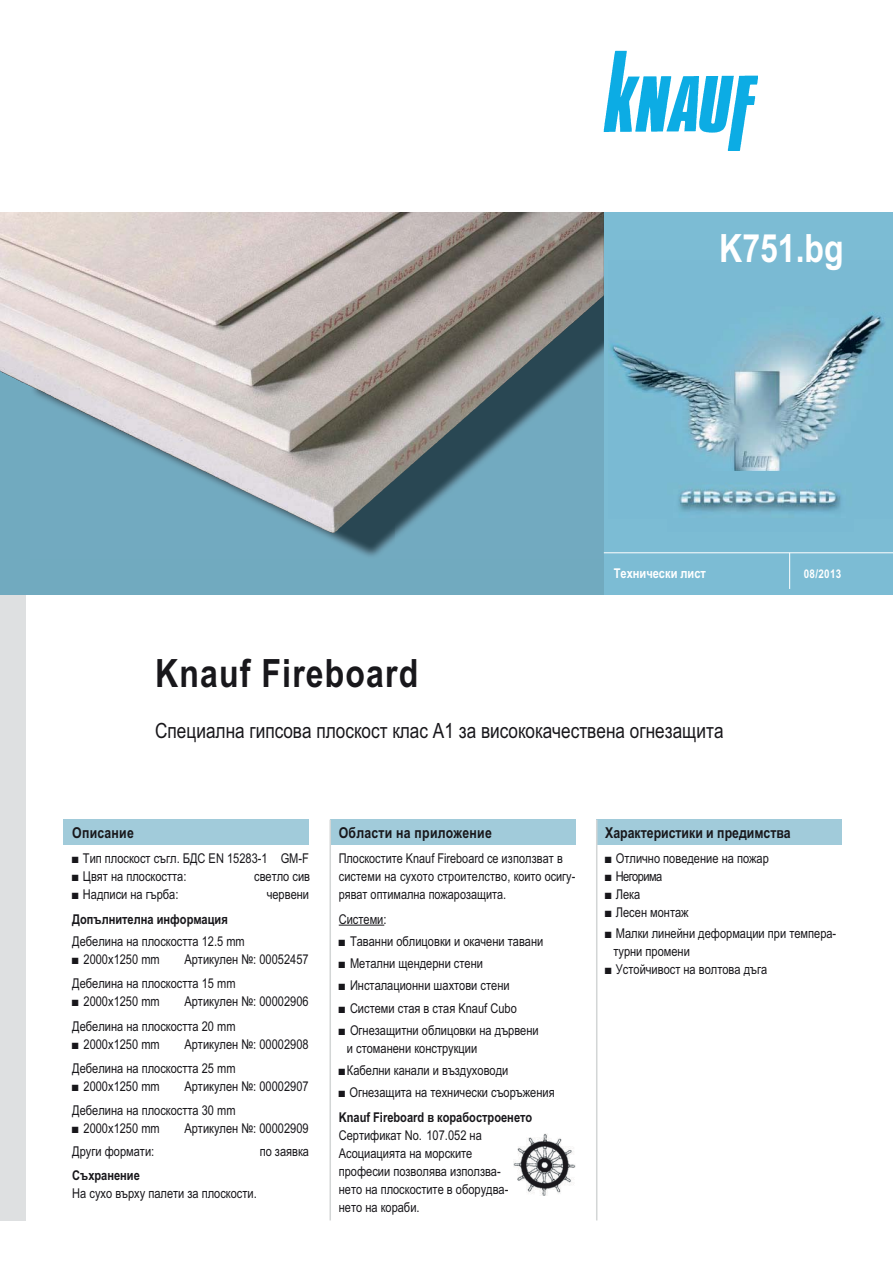
<style>
.page{position:relative;width:893px;height:1263px;background:#fff}
.page>*{position:absolute;margin:0;border:0;box-sizing:border-box;transform-origin:0 0}
.t1{font:700 39px "Arial Narrow";letter-spacing:.03em;color:#18171b}
.t2{font:700 39px "Arial Narrow";color:#fff}
.t3{font:21px "Arial Narrow";color:#18171b}
.t4{font:700 15px "Arial Narrow";letter-spacing:.015em;color:#18171b}
.t5{font:13.5px/18px "Arial Narrow";color:#18171b}
.t6{font:700 13.5px "Arial Narrow";color:#fff}
.t7{font:13.5px "Arial Narrow";letter-spacing:-.045em;color:#18171b}
.t8{font:700 12px "Arial Narrow";letter-spacing:.03em;color:#fff}
.s1{font-weight:700}
</style>
<div class="page">
<div style="left:604px;top:213px;width:289px;height:382px;background:#7cbcd4"></div>
<div style="left:0;top:595px;width:26px;height:625px;background:#dee0e1"></div>
<img style="left:610px;top:312px;width:275px;height:159px">
<img style="left:678px;top:484px;width:163px;height:28px">
<img style="left:604px;top:51px;width:153px;height:99px">
<div style="left:0;top:213px;width:604px;height:382px;background:#71aabf"></div>
<img style="left:321px;top:533px;width:283px;height:23px">
<img style="left:0;top:213px;width:604px;height:320px">
<div style="left:64px;top:819px;width:245px;height:26px;background:#a1cbda"></div>
<div style="left:330px;top:819px;width:245px;height:26px;background:#a1cbda"></div>
<div style="left:597px;top:819px;width:245px;height:26px;background:#a1cbda"></div>
<hr style="left:339px;top:924px;width:45px;height:1px;background:#18171b">
<img style="left:513px;top:1133px;width:62px;height:62px">
<hr style="left:604px;top:552px;width:289px;height:1px;background:#fff">
<hr style="left:789px;top:553px;width:1px;height:36px;background:#fff">
<hr style="left:329px;top:819px;width:2px;height:401px;background:#d3d6d6">
<hr style="left:596px;top:819px;width:1px;height:401px;background:#d3d6d6">
<p class="t2" style="left:719px;top:234px;width:126px">K751.bg</p>
<p class="t6" style="left:614px;top:569px;width:94px">Технически лист</p>
<p class="t8" style="left:804px;top:570px;width:39px">08/2013</p>
<p class="t1" style="left:155px;top:659px;width:265px">Knauf Fireboard</p>
<p class="t3" style="left:155px;top:718px;width:570px">Специална гипсова плоскост клас А1 за висококачествена огнезащита</p>
<p class="t4" style="left:72px;top:827px;width:63px">Описание</p>
<p class="t4" style="left:339px;top:827px;width:155px">Области на приложение</p>
<p class="t4" style="left:605px;top:827px;width:187px">Характеристики и предимства</p>
<p class="t5" style="left:72px;top:850px;width:238px">■ Тип плоскост съгл. БДС EN 15283-1 GM-F</p>
<p class="t5" style="left:72px;top:868px;width:116px">■ Цвят на плоскостта:</p>
<p class="t5" style="left:254px;top:868px;width:57px">светло сив</p>
<p class="t5" style="left:72px;top:886px;width:108px">■ Надписи на гърба:</p>
<p class="t5" style="left:267px;top:886px;width:44px">червени</p>
<p class="t5" style="left:72px;top:908px;width:174px;line-height:22.2px"><span class="s1">Допълнителна информация<br></span>Дебелина на плоскостта 12.5 mm</p>
<p class="t5" style="left:72px;top:950px;width:89px">■ 2000x1250 mm</p>
<p class="t5" style="left:339px;top:850px;width:238px">Плоскостите Knauf Fireboard се използват в системи на сухото строителство, които осигу&shy;ряват оптимална пожарозащита.</p>
<p class="t5" style="left:339px;top:910px;width:49px">Системи:</p>
<p class="t5" style="left:339px;top:932px;width:206px">■ Таванни облицовки и окачени тавани</p>
<p class="t5" style="left:339px;top:954px;width:146px">■ Метални щендерни стени</p>
<p class="t5" style="left:339px;top:977px;width:172px">■ Инсталационни шахтови стени</p>
<p class="t5" style="left:339px;top:999px;width:180px">■ Системи стая в стая Knauf Cubo</p>
<p class="t5" style="left:347px;top:1021px;width:193px;text-indent:-8px">■ Огнезащитни облицовки на дървени и стоманени конструкции</p>
<p class="t5" style="left:339px;top:1061px;width:171px">■Кабелни канали и въздуховоди</p>
<p class="t5" style="left:339px;top:1080px;width:217px;line-height:24.5px">■ Огнезащита на технически съоръжения<br><span class="s1">Knauf Fireboard в корабостроенето</span></p>
<p class="t5" style="left:339px;top:1126px;width:171px">Сертификат No. 107.052 на<br>Асоциацията на морските професии позволява използва&shy;нето на плоскостите в оборудва&shy;нето на кораби.</p>
<p class="t5" style="left:605px;top:850px;width:165px">■ Отлично поведение на пожар</p>
<p class="t7" style="left:605px;top:869px;width:58px">■ Негорима</p>
<p class="t5" style="left:605px;top:886px;width:37px">■ Лека</p>
<p class="t5" style="left:605px;top:904px;width:85px">■ Лесен монтаж</p>
<p class="t5" style="left:613px;top:924px;width:224px;text-indent:-8px">■ Малки линейни деформации при темпера&shy;турни промени</p>
<p class="t5" style="left:605px;top:961px;width:164px">■ Устойчивост на волтова дъга</p>
<p class="t5" style="left:72px;top:947px;width:238px;line-height:24.5px;text-indent:112px">Артикулен №: 00052457<br>Дебелина на плоскостта 15 mm</p>
<p class="t5" style="left:72px;top:993px;width:89px">■ 2000x1250 mm</p>
<p class="t5" style="left:72px;top:989px;width:238px;line-height:24.5px;text-indent:112px">Артикулен №: 00002906<br>Дебелина на плоскостта 20 mm</p>
<p class="t5" style="left:72px;top:1035px;width:89px">■ 2000x1250 mm</p>
<p class="t5" style="left:72px;top:1032px;width:238px;line-height:24.5px;text-indent:112px">Артикулен №: 00002908<br>Дебелина на плоскостта 25 mm</p>
<p class="t5" style="left:72px;top:1077px;width:89px">■ 2000x1250 mm</p>
<p class="t5" style="left:72px;top:1074px;width:238px;line-height:24.5px;text-indent:112px">Артикулен №: 00002907<br>Дебелина на плоскостта 30 mm</p>
<p class="t5" style="left:72px;top:1120px;width:89px">■ 2000x1250 mm</p>
<p class="t5" style="left:184px;top:1120px;width:126px">Артикулен №: 00002909</p>
<p class="t5" style="left:72px;top:1142px;width:83px">Други формати:</p>
<p class="t5" style="left:260px;top:1142px;width:51px">по заявка</p>
<p class="t5" style="left:72px;top:1166px;width:186px"><span class="s1">Съхранение<br></span>На сухо върху палети за плоскости.</p>
</div>
